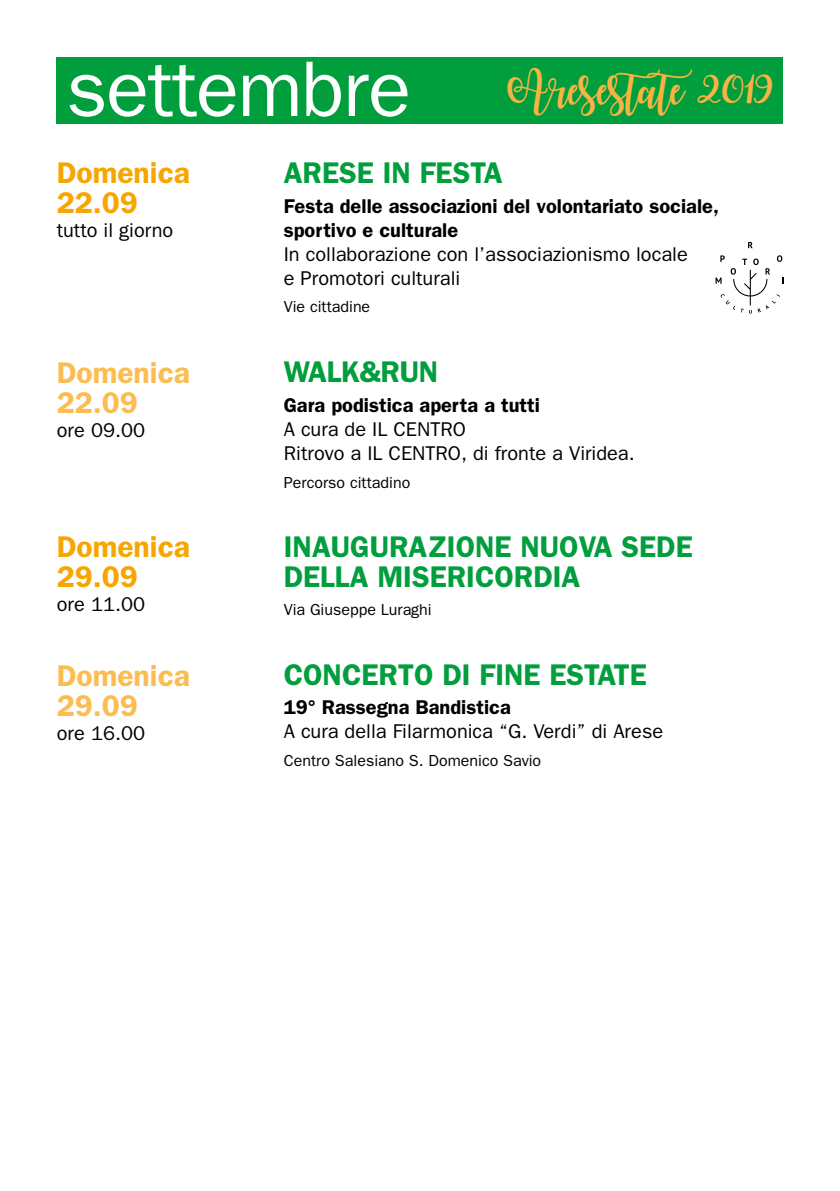
<style>
.page{position:relative;width:840px;height:1191px;background:#fff}
.page>*{position:absolute;margin:0;border:0;box-sizing:border-box;transform-origin:0 0}
.t1{font:38px "Watermelon Script Demo";color:#f9b342}
.t2{font:600 30px/30px "Franklin Gothic";color:#009e3d}
.t3{font:600 30px/30px "Franklin Gothic";color:#f7a600}
.t4{font:600 30px/30px "Franklin Gothic";color:#fbbd51}
.t5{font:20px/24px "Franklin Gothic";color:#000}
.t6{font:600 20px/24px "Franklin Gothic";color:#000}
.t7{font:16px "Franklin Gothic";color:#000}
.s1{font-family:"Franklin Gothic";font-size:79px;color:#fff}
</style>
<div class="page">
<div style="left:57px;top:57px;width:725px;height:66px;background:#009e3d"></div>
<svg style="left:748px;top:242px;width:4px;height:6px"></svg>
<svg style="left:715px;top:255px;width:67px;height:59px"></svg>
<h1 class="t1" style="left:66px;top:67px;width:708px"><span class="s1">settembre</span> Aresestate 2019</h1>
<h2 class="t3" style="left:57px;top:157px;width:135px">Domenica<br>22.09</h2>
<p class="t5" style="left:57px;top:218px;width:118px">tutto il giorno</p>
<h2 class="t4" style="left:57px;top:357px;width:135px">Domenica<br>22.09</h2>
<p class="t5" style="left:57px;top:418px;width:90px">ore 09.00</p>
<h2 class="t3" style="left:57px;top:531px;width:135px">Domenica<br>29.09</h2>
<p class="t5" style="left:57px;top:592px;width:90px">ore 11.00</p>
<h2 class="t4" style="left:57px;top:659px;width:135px">Domenica<br>29.09</h2>
<p class="t5" style="left:57px;top:720px;width:90px">ore 16.00</p>
<h2 class="t2" style="left:283px;top:157px;width:220px">ARESE IN FESTA</h2>
<p class="t6" style="left:283px;top:193px;width:436px">Festa delle associazioni del volontariato sociale, sportivo e culturale</p>
<p class="t5" style="left:283px;top:241px;width:405px">In collaborazione con l’associazionismo locale e Promotori culturali</p>
<p class="t7" style="left:283px;top:298px;width:88px">Vie cittadine</p>
<h2 class="t2" style="left:283px;top:356px;width:156px">WALK&amp;RUN</h2>
<p class="t6" style="left:283px;top:392px;width:257px">Gara podistica aperta a tutti</p>
<p class="t5" style="left:283px;top:416px;width:352px">A cura de IL CENTRO<br>Ritrovo a IL CENTRO, di fronte a Viridea.</p>
<p class="t7" style="left:283px;top:473px;width:128px">Percorso cittadino</p>
<h2 class="t2" style="left:283px;top:531px;width:410px">INAUGURAZIONE NUOVA SEDE<br>DELLA MISERICORDIA</h2>
<p class="t7" style="left:283px;top:600px;width:149px">Via Giuseppe Luraghi</p>
<h2 class="t2" style="left:283px;top:658px;width:364px">CONCERTO DI FINE ESTATE</h2>
<p class="t6" style="left:283px;top:695px;width:228px">19° Rassegna Bandistica</p>
<p class="t5" style="left:283px;top:719px;width:381px">A cura della Filarmonica “G. Verdi” di Arese</p>
<p class="t7" style="left:283px;top:751px;width:259px">Centro Salesiano S. Domenico Savio</p>
</div>
